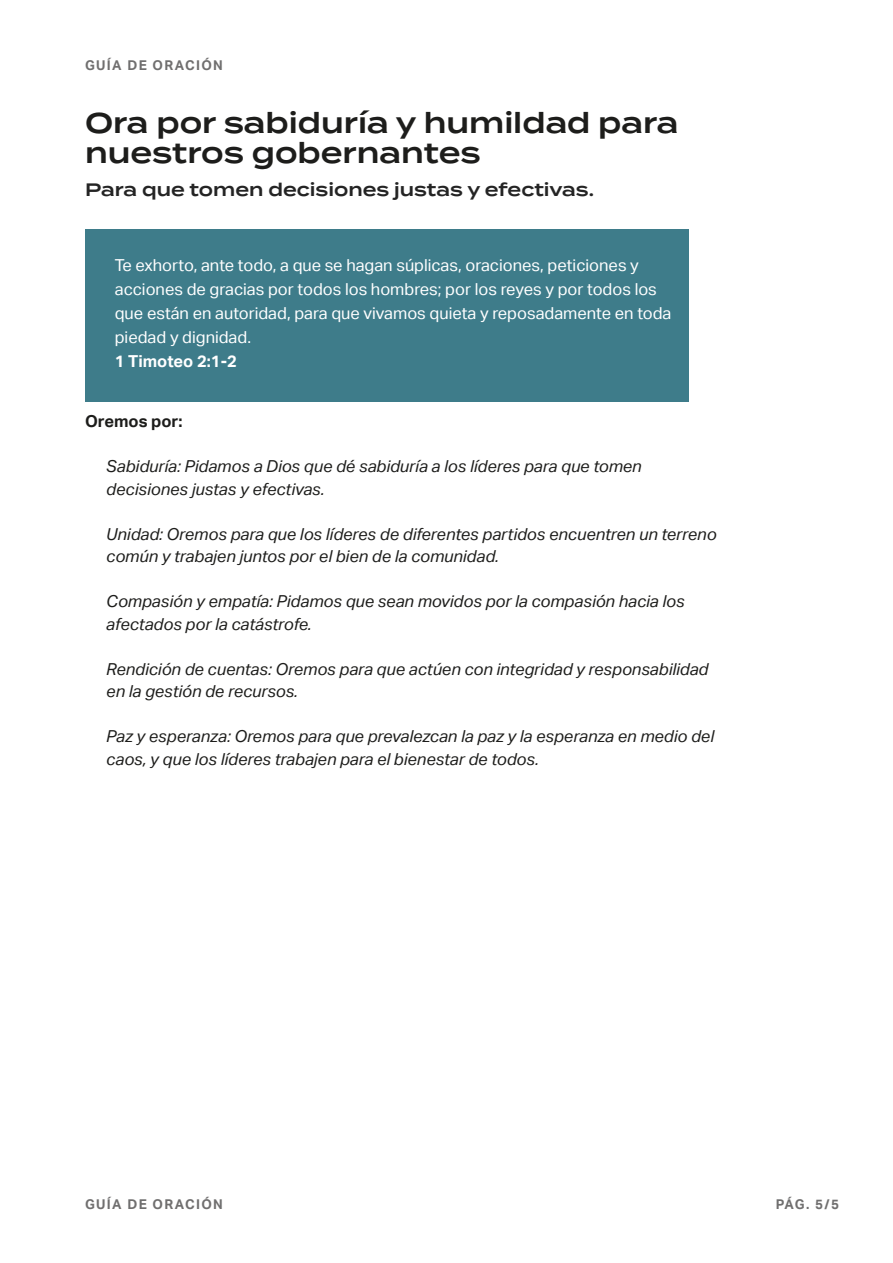
<style>
.page{position:relative;width:893px;height:1263px;background:#fff}
.page>*{position:absolute;margin:0;border:0;box-sizing:border-box;transform-origin:0 0}
.t1{font:600 28.5px/30px "Termina";color:#1d1d1b}
.t2{font:600 18px "Termina";color:#242424}
.t3{font:italic 16.5px/22.5px "Aktiv Grotesk";color:#1d1d1b}
.t4{font:16.5px/24px "Aktiv Grotesk";color:#fff}
.t5{font:700 16.5px "Aktiv Grotesk";color:#fff}
.t6{font:700 16.5px "Aktiv Grotesk";color:#1d1d1b}
.t7{font:700 13.5px "Aktiv Grotesk";letter-spacing:.1em;color:#706f6f}
</style>
<div class="page">
<div style="left:85px;top:229px;width:604px;height:172px;background:#3e7c8a"></div>
<p class="t7" style="left:85px;top:58px;width:139px">GUÍA DE ORACIÓN</p>
<h1 class="t1" style="left:85px;top:107px;width:595px">Ora por sabiduría y humildad para nuestros gobernantes</h1>
<p class="t2" style="left:85px;top:176px;width:510px">Para que tomen decisiones justas y efectivas.</p>
<p class="t4" style="left:115px;top:253px;width:558px">Te exhorto, ante todo, a que se hagan súplicas, oraciones, peticiones y acciones de gracias por todos los hombres; por los reyes y por todos los que están en autoridad, para que vivamos quieta y reposadamente en toda piedad y dignidad.</p>
<p class="t5" style="left:115px;top:351px;width:124px">1 Timoteo 2:1-2</p>
<p class="t6" style="left:85px;top:412px;width:99px">Oremos por:</p>
<p class="t3" style="left:106px;top:455px;width:537px">Sabiduría: Pidamos a Dios que dé sabiduría a los líderes para que tomen decisiones justas y efectivas.</p>
<p class="t3" style="left:106px;top:523px;width:612px">Unidad: Oremos para que los líderes de diferentes partidos encuentren un terreno común y trabajen juntos por el bien de la comunidad.</p>
<p class="t3" style="left:106px;top:590px;width:580px">Compasión y empatía: Pidamos que sean movidos por la compasión hacia los afectados por la catástrofe.</p>
<p class="t3" style="left:106px;top:658px;width:604px">Rendición de cuentas: Oremos para que actúen con integridad y responsabilidad en la gestión de recursos.</p>
<p class="t3" style="left:106px;top:725px;width:609px">Paz y esperanza: Oremos para que prevalezcan la paz y la esperanza en medio del caos, y que los líderes trabajen para el bienestar de todos.</p>
<p class="t7" style="left:85px;top:1196px;width:139px">GUÍA DE ORACIÓN</p>
<p class="t7" style="left:776px;top:1196px;width:65px">PÁG. 5/5</p>
</div>
